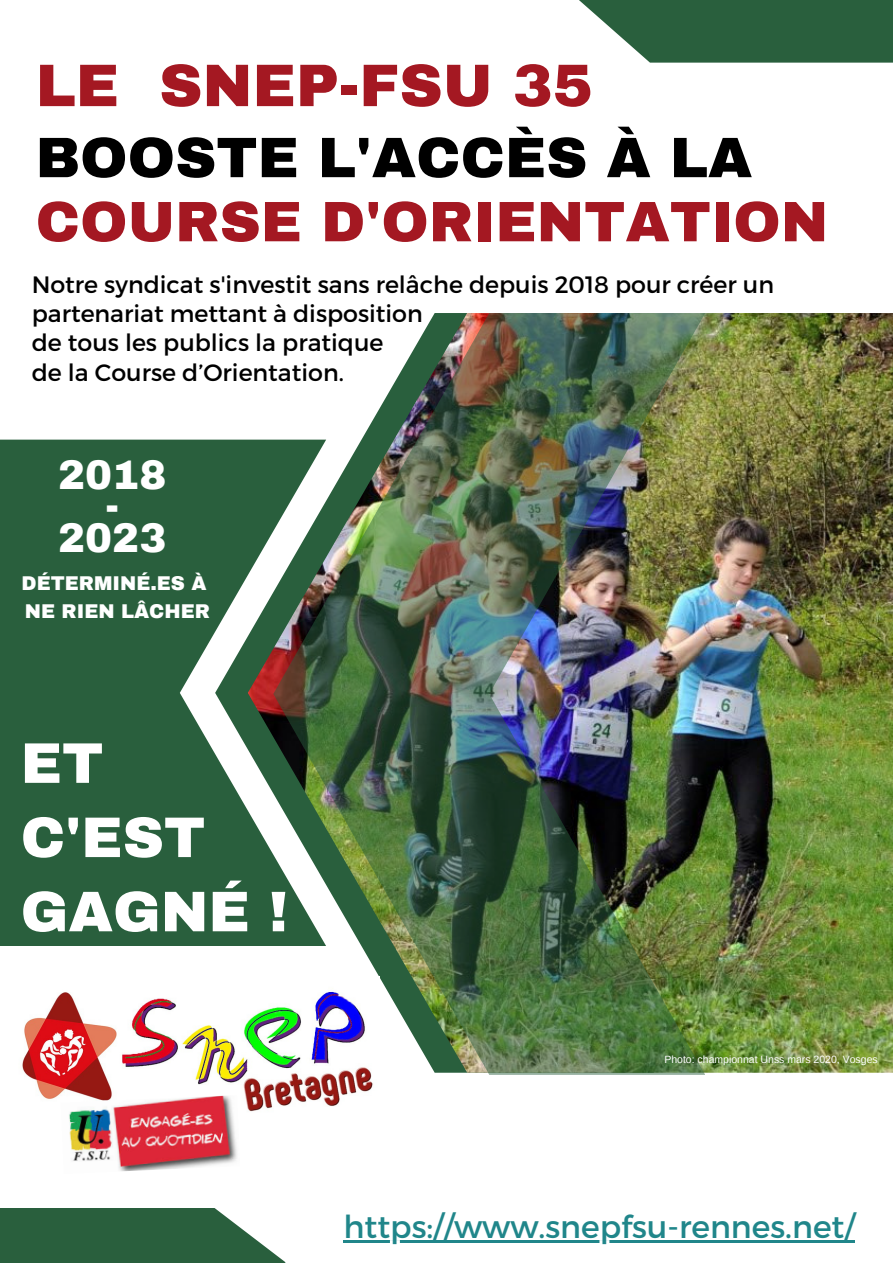
<style>
.page{position:relative;width:893px;height:1264px;background:#fff}
.page>*{position:absolute;margin:0;border:0;box-sizing:border-box;transform-origin:0 0}
.t1{font:900 60px "Archivo";color:#a41822}
.t2{font:900 57.3px/74.2px "Archivo";color:#fff}
.t3{font:900 57px/64.1px "Archivo";color:#a41822}
.t4{font:900 40.5px "Archivo";color:#fff}
.t5{font:31.5px "Montserrat";color:#20868a}
.t6{font:23.7px/29.2px "Montserrat";color:#000}
.t7{font:900 19.5px "Archivo";color:#fff}
.t8{font:10.5px "Arimo";color:#fff}
.s1{color:#000}
</style>
<div class="page">
<div style="left:0;top:439px;width:326px;height:507px;background:#295f3d"></div>
<div style="left:579px;top:0;width:313px;height:63px;background:#295f3d"></div>
<div style="left:0;top:1207px;width:285px;height:55px;background:#295f3d"></div>
<img style="left:248px;top:313px;width:644px;height:759px">
<img style="left:273px;top:313px;width:432px;height:761px">
<img style="left:22px;top:976px;width:357px;height:136px">
<img style="left:61px;top:1095px;width:179px;height:76px">
<hr style="left:343px;top:1240px;width:511px;height:2px;background:#20868a">
<p class="t1" style="left:36px;top:53px;width:558px">LE SNEP-FSU 35</p>
<p class="t3" style="left:36px;top:126px;width:794px"><span class="s1">BOOSTE L'ACCÈS À LA<br></span>COURSE D'ORIENTATION</p>
<p class="t6" style="left:32px;top:268px;width:743px">Notre syndicat s'investit sans relâche depuis 2018 pour créer un partenariat mettant à disposition</p>
<p class="t6" style="left:32px;top:327px;width:353px">de tous les publics la pratique</p>
<p class="t6" style="left:32px;top:356px;width:313px">de la Course d’Orientation.</p>
<p class="t4" style="left:58px;top:453px;width:109px">2018</p>
<p class="t4" style="left:106px;top:484px;width:15px">-</p>
<p class="t4" style="left:58px;top:516px;width:109px">2023</p>
<p class="t7" style="left:22px;top:572px;width:187px">DÉTERMINÉ.ES À</p>
<p class="t7" style="left:25px;top:600px;width:187px">NE RIEN LÂCHER</p>
<p class="t2" style="left:21px;top:726px;width:186px">ET<br>C'EST</p>
<p class="t2" style="left:21px;top:875px;width:269px">GAGNÉ !</p>
<p class="t8" style="left:664px;top:1053px;width:215px">Photo: championnat Unss mars 2020, Vosges</p>
<p class="t5" style="left:343px;top:1206px;width:513px">https://www.snepfsu-rennes.net/</p>
</div>
